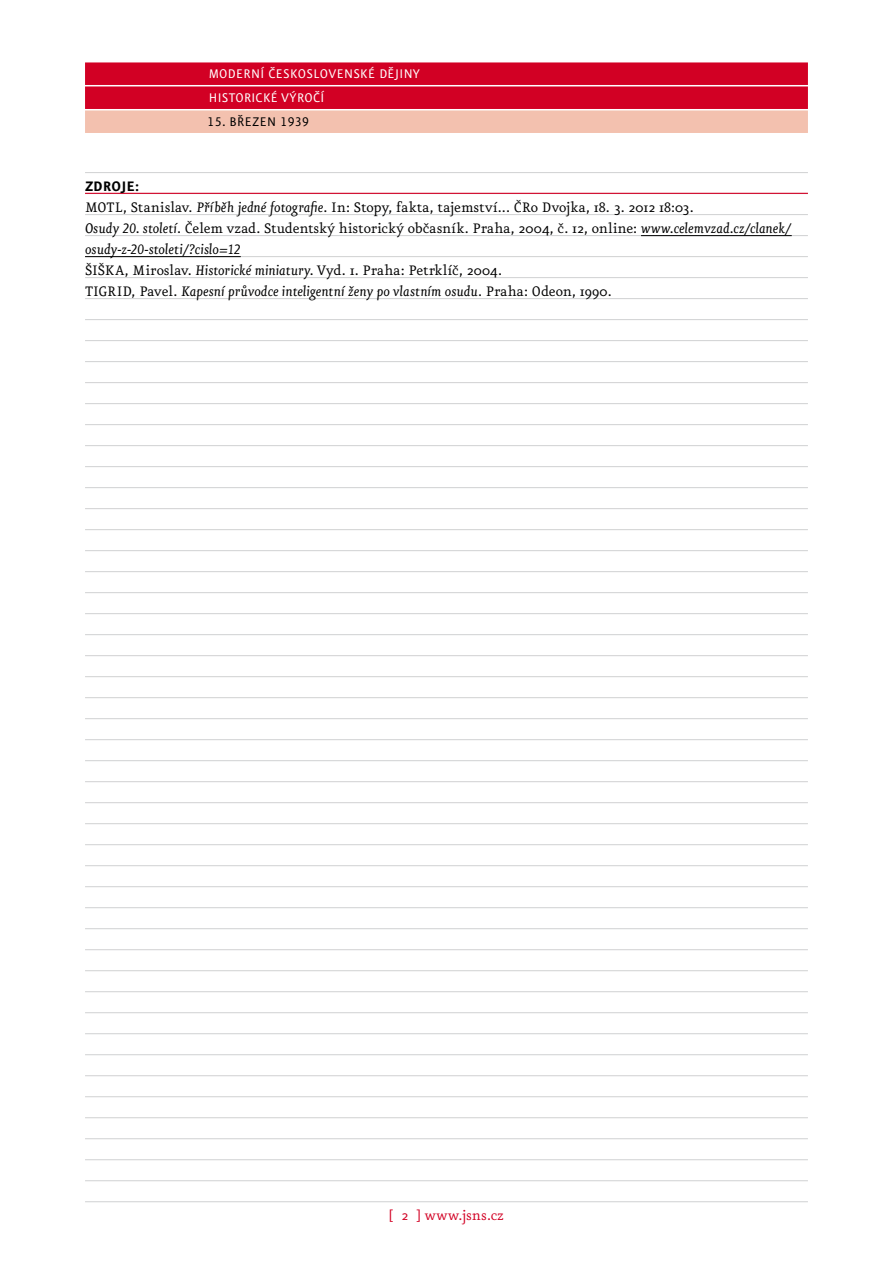
<style>
.page{position:relative;width:893px;height:1263px;background:#fff}
.page>*{position:absolute;margin:0;border:0;box-sizing:border-box;transform-origin:0 0}
.t1{font:16.5px/21px "Eureka OT";letter-spacing:-.005em;color:#000}
.t2{font:16.5px "Eureka OT";color:#d20024}
.t3{font:700 16.5px "Eureka Sans OT";color:#000}
.t4{font:15px/24px "Eureka Sans OT";letter-spacing:.025em;color:#fff}
.t5{font:15px "Eureka Sans OT";letter-spacing:.025em;color:#000}
.s1{font-style:italic}
</style>
<div class="page">
<hr style="left:85px;top:172px;width:723px;height:1px;background:#d0d1d2">
<hr style="left:85px;top:214px;width:723px;height:1px;background:#d0d1d2">
<hr style="left:85px;top:235px;width:723px;height:1px;background:#d0d1d2">
<hr style="left:85px;top:256px;width:723px;height:1px;background:#d0d1d2">
<hr style="left:85px;top:277px;width:723px;height:1px;background:#d0d1d2">
<hr style="left:85px;top:298px;width:723px;height:1px;background:#d0d1d2">
<hr style="left:85px;top:319px;width:723px;height:1px;background:#d0d1d2">
<hr style="left:85px;top:340px;width:723px;height:1px;background:#d0d1d2">
<hr style="left:85px;top:361px;width:723px;height:1px;background:#d0d1d2">
<hr style="left:85px;top:382px;width:723px;height:1px;background:#d0d1d2">
<hr style="left:85px;top:403px;width:723px;height:1px;background:#d0d1d2">
<hr style="left:85px;top:424px;width:723px;height:1px;background:#d0d1d2">
<hr style="left:85px;top:445px;width:723px;height:1px;background:#d0d1d2">
<hr style="left:85px;top:466px;width:723px;height:1px;background:#d0d1d2">
<hr style="left:85px;top:487px;width:723px;height:1px;background:#d0d1d2">
<hr style="left:85px;top:508px;width:723px;height:1px;background:#d0d1d2">
<hr style="left:85px;top:529px;width:723px;height:1px;background:#d0d1d2">
<hr style="left:85px;top:550px;width:723px;height:1px;background:#d0d1d2">
<hr style="left:85px;top:571px;width:723px;height:1px;background:#d0d1d2">
<hr style="left:85px;top:592px;width:723px;height:1px;background:#d0d1d2">
<hr style="left:85px;top:613px;width:723px;height:1px;background:#d0d1d2">
<hr style="left:85px;top:634px;width:723px;height:1px;background:#d0d1d2">
<hr style="left:85px;top:655px;width:723px;height:1px;background:#d0d1d2">
<hr style="left:85px;top:676px;width:723px;height:1px;background:#d0d1d2">
<hr style="left:85px;top:697px;width:723px;height:1px;background:#d0d1d2">
<hr style="left:85px;top:718px;width:723px;height:1px;background:#d0d1d2">
<hr style="left:85px;top:739px;width:723px;height:1px;background:#d0d1d2">
<hr style="left:85px;top:760px;width:723px;height:1px;background:#d0d1d2">
<hr style="left:85px;top:781px;width:723px;height:1px;background:#d0d1d2">
<hr style="left:85px;top:802px;width:723px;height:1px;background:#d0d1d2">
<hr style="left:85px;top:823px;width:723px;height:1px;background:#d0d1d2">
<hr style="left:85px;top:844px;width:723px;height:1px;background:#d0d1d2">
<hr style="left:85px;top:865px;width:723px;height:1px;background:#d0d1d2">
<hr style="left:85px;top:886px;width:723px;height:1px;background:#d0d1d2">
<hr style="left:85px;top:907px;width:723px;height:1px;background:#d0d1d2">
<hr style="left:85px;top:928px;width:723px;height:1px;background:#d0d1d2">
<hr style="left:85px;top:949px;width:723px;height:1px;background:#d0d1d2">
<hr style="left:85px;top:970px;width:723px;height:1px;background:#d0d1d2">
<hr style="left:85px;top:991px;width:723px;height:1px;background:#d0d1d2">
<hr style="left:85px;top:1012px;width:723px;height:1px;background:#d0d1d2">
<hr style="left:85px;top:1033px;width:723px;height:1px;background:#d0d1d2">
<hr style="left:85px;top:1054px;width:723px;height:1px;background:#d0d1d2">
<hr style="left:85px;top:1075px;width:723px;height:1px;background:#d0d1d2">
<hr style="left:85px;top:1096px;width:723px;height:1px;background:#d0d1d2">
<hr style="left:85px;top:1117px;width:723px;height:1px;background:#d0d1d2">
<hr style="left:85px;top:1138px;width:723px;height:1px;background:#d0d1d2">
<hr style="left:85px;top:1159px;width:723px;height:1px;background:#d0d1d2">
<hr style="left:85px;top:1180px;width:723px;height:1px;background:#d0d1d2">
<hr style="left:85px;top:1201px;width:723px;height:1px;background:#d0d1d2">
<div style="left:85px;top:62px;width:723px;height:23px;background:#d20024"></div>
<div style="left:85px;top:86px;width:723px;height:23px;background:#d20024"></div>
<div style="left:85px;top:110px;width:723px;height:23px;background:#f3c1af"></div>
<hr style="left:85px;top:193px;width:723px;height:1px;background:#d20024">
<hr style="left:641px;top:235px;width:151px;height:1px;background:#000">
<hr style="left:85px;top:256px;width:156px;height:1px;background:#000">
<p class="t4" style="left:209px;top:62px;width:213px">MODERNÍ ČESKOSLOVENSKÉ DĚJINY<br>HISTORICKÉ VÝROČÍ</p>
<p class="t5" style="left:207px;top:114px;width:103px">15. BŘEZEN 1939</p>
<p class="t3" style="left:85px;top:178px;width:55px">ZDROJE:</p>
<p class="t1" style="left:85px;top:197px;width:708px">MOTL, Stanislav. <span class="s1">Příběh jedné fotografie</span>. In: Stopy, fakta, tajemství... ČRo Dvojka, 18. 3. 2012 18:03.<br><span class="s1">Osudy 20. století</span>. Čelem vzad. Studentský historický občasník. Praha, 2004, č. 12, online: <span class="s1">www.celemvzad.cz/clanek/ osudy-z-20-stoleti/?cislo=12<br></span>ŠIŠKA, Miroslav. <span class="s1">Historické miniatury.</span> Vyd. 1. Praha: Petrklíč, 2004.<br>TIGRID, Pavel. <span class="s1">Kapesní průvodce inteligentní ženy po vlastním osudu</span>. Praha: Odeon, 1990.</p>
<p class="t2" style="left:389px;top:1207px;width:117px">[ 2 ] www.jsns.cz</p>
</div>
